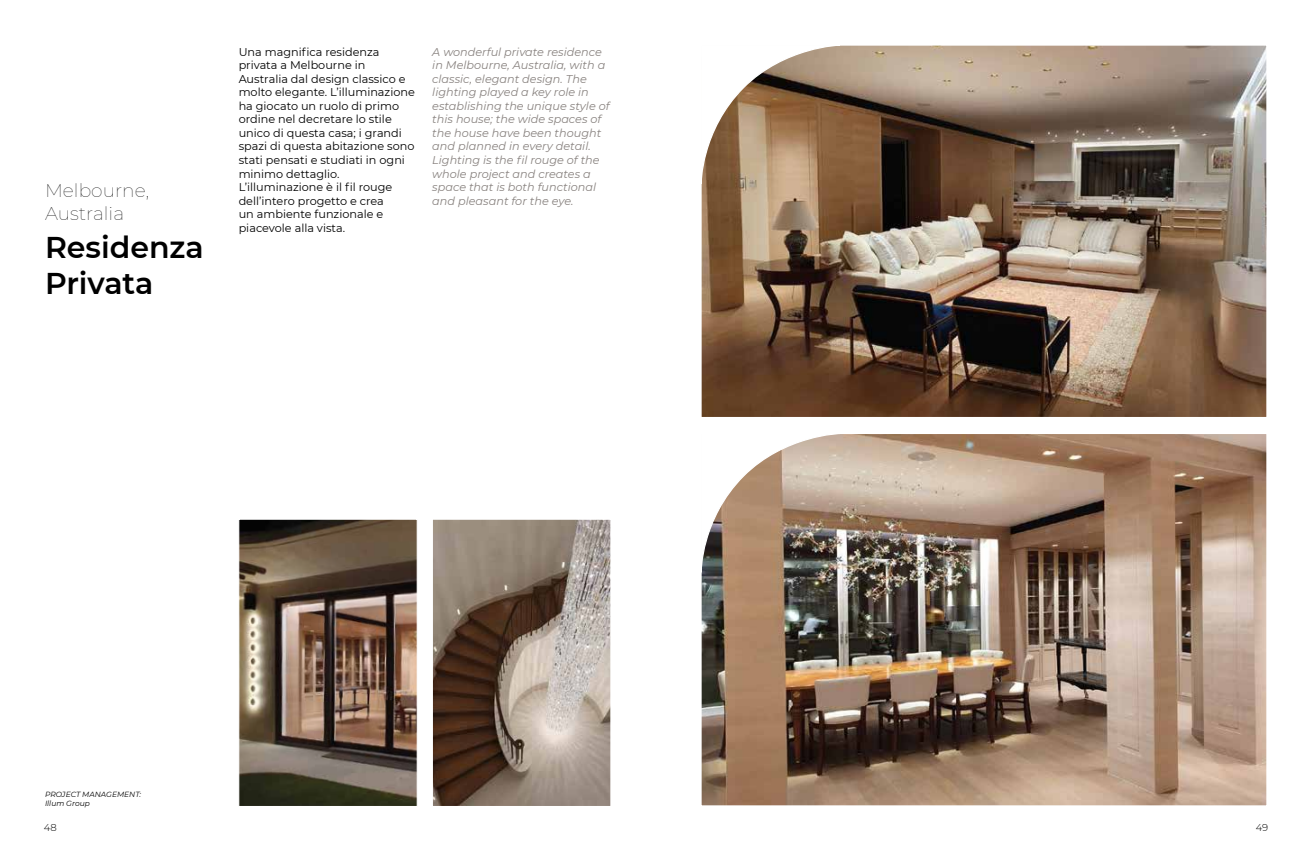
<style>
.page{position:relative;width:1312px;height:851px;background:#fff}
.page>*{position:absolute;margin:0;border:0;box-sizing:border-box;transform-origin:0 0}
.t1{font:600 30px/36px "Montserrat";color:#000}
.t2{font:100 18.75px/22.5px "Montserrat";color:#000}
.t3{font:11.25px/13.5px "Montserrat";color:#000}
.t4{font:italic 11.25px/13.5px "Montserrat";color:#88827f}
.t5{font:300 10px "Montserrat";color:#000}
.t6{font:italic 7.5px/9px "Montserrat";color:#000}
</style>
<div class="page">
<img style="left:702px;top:434px;width:563px;height:370px">
<img style="left:702px;top:46px;width:563px;height:370px">
<svg style="left:701px;top:45px;width:140px;height:140px"></svg>
<svg style="left:701px;top:434px;width:140px;height:139px"></svg>
<img style="left:433px;top:520px;width:176px;height:285px">
<div style="left:431px;top:518px;width:180px;height:289px;border:1px solid #fff"></div>
<img style="left:240px;top:520px;width:176px;height:285px">
<div style="left:238px;top:518px;width:180px;height:289px;border:1px solid #fff"></div>
<h2 class="t2" style="left:45px;top:179px;width:106px">Melbourne,<br>Australia</h2>
<h1 class="t1" style="left:45px;top:228px;width:160px">Residenza<br>Privata</h1>
<p class="t3" style="left:239px;top:45px;width:178px">Una magnifica residenza privata a Melbourne in<br>Australia dal design classico e molto elegante. L’illuminazione ha giocato un ruolo di primo ordine nel decretare lo stile unico di questa casa; i grandi spazi di questa abitazione sono stati pensati e studiati in ogni minimo dettaglio.<br>L’illuminazione è il fil rouge dell’intero progetto e crea<br>un ambiente funzionale e piacevole alla vista.</p>
<p class="t4" style="left:432px;top:45px;width:179px">A wonderful private residence in Melbourne, Australia, with a classic, elegant design. The lighting played a key role in establishing the unique style of this house; the wide spaces of the house have been thought and planned in every detail.<br>Lighting is the fil rouge of the whole project and creates a space that is both functional and pleasant for the eye.</p>
<p class="t6" style="left:45px;top:789px;width:98px">PROJECT MANAGEMENT:<br>Illum Group</p>
<p class="t5" style="left:44px;top:820px;width:14px">48</p>
<p class="t5" style="left:1255px;top:820px;width:14px">49</p>
</div>
